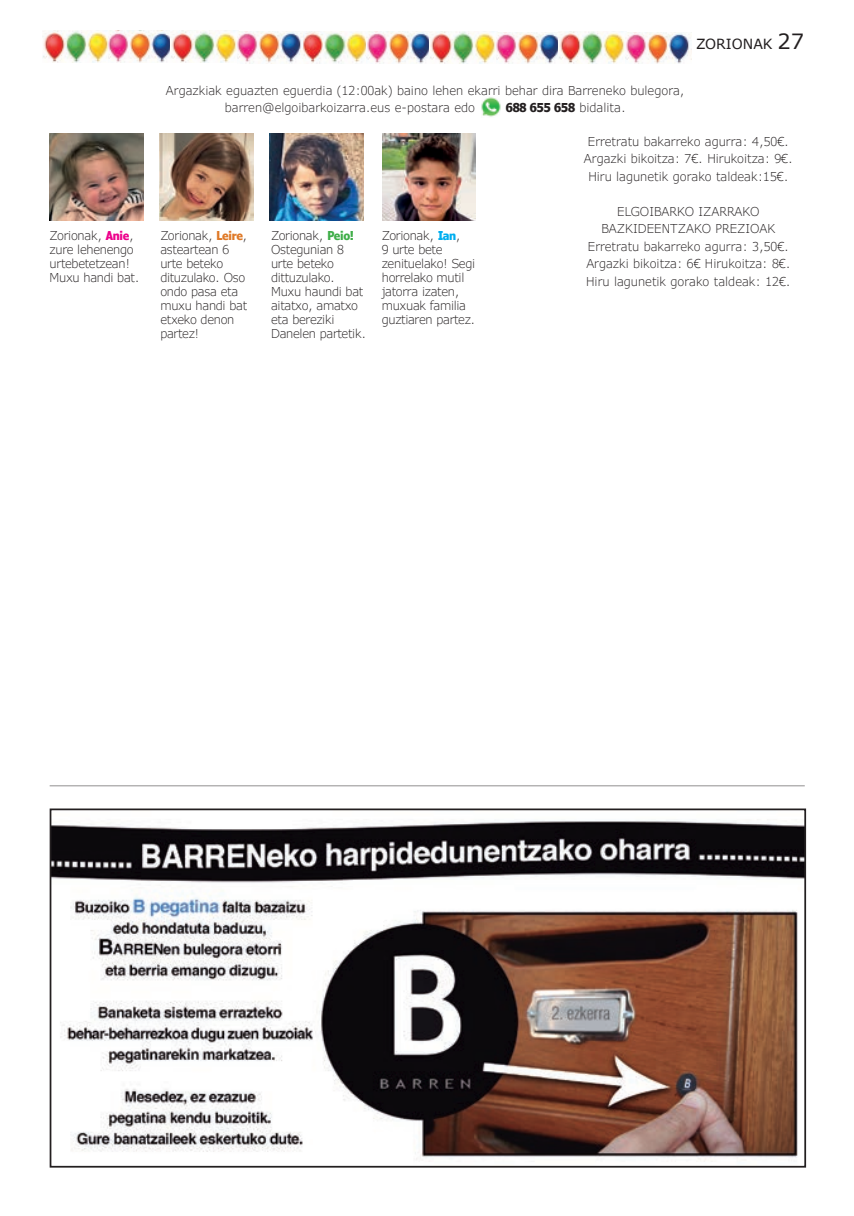
<style>
.page{position:relative;width:854px;height:1216px;background:#fff}
.page>*{position:absolute;margin:0;border:0;box-sizing:border-box;transform-origin:0 0}
.t1{font:14px "Verdana Pro";color:#231f20}
.t2{font:300 12.25px "Verdana Pro";color:#231f20}
.t3{font:300 12.25px/14px "Verdana Pro";letter-spacing:-.02em;color:#231f20}
.t4{font:700 condensed 12.25px "Verdana Pro";letter-spacing:-.01em;color:#231f20}
.s1{font-size:21px}
.s2{font-weight:300;font-stretch:normal}
.s3{font-weight:700;font-stretch:condensed;color:#ed028c}
.s4{font-weight:700;font-stretch:condensed;color:#df7927}
.s5{font-weight:700;font-stretch:condensed;color:#40ae49}
.s6{font-weight:700;font-stretch:condensed;color:#00aeef}
</style>
<div class="page">
<img style="left:481px;top:97px;width:19px;height:20px">
<img style="left:42px;top:31px;width:66px;height:31px">
<img style="left:108px;top:31px;width:62px;height:32px">
<img style="left:171px;top:31px;width:196px;height:32px">
<img style="left:367px;top:32px;width:62px;height:31px">
<img style="left:429px;top:32px;width:129px;height:32px">
<img style="left:558px;top:32px;width:133px;height:32px">
<img style="left:49px;top:133px;width:94px;height:87px">
<img style="left:159px;top:133px;width:94px;height:87px">
<img style="left:269px;top:133px;width:94px;height:87px">
<hr style="left:50px;top:785px;width:754px;height:1px;background:#231f20">
<img style="left:53px;top:821px;width:749px;height:341px">
<div style="left:50px;top:808px;width:755px;height:359px;border:2px solid #231f20"></div>
<img style="left:382px;top:134px;width:93px;height:86px">
<p class="t1" style="left:695px;top:35px;width:110px">ZORIONAK <span class="s1">27</span></p>
<p class="t2" style="left:166px;top:83px;width:520px">Argazkiak eguazten eguerdia (12:00ak) baino lehen ekarri behar dira Barreneko bulegora,</p>
<p class="t2" style="left:225px;top:100px;width:251px">barren@elgoibarkoizarra.eus e-postara edo</p>
<p class="t4" style="left:505px;top:100px;width:121px">688 655 658 <span class="s2">bidalita.</span></p>
<p class="t3" style="left:50px;top:229px;width:91px">Zorionak, <span class="s3">Anie</span>, zure lehenengo urtebetetzean!<br>Muxu handi bat.</p>
<p class="t3" style="left:160px;top:229px;width:88px">Zorionak, <span class="s4">Leire</span>, asteartean 6 urte beteko dituzulako. Oso ondo pasa eta muxu handi bat etxeko denon partez!</p>
<p class="t3" style="left:271px;top:229px;width:97px">Zorionak, <span class="s5">Peio!<br></span>Ostegunian 8 urte beteko dittuzulako.<br>Muxu haundi bat aitatxo, amatxo eta bereziki<br>Danelen partetik.</p>
<p class="t3" style="left:381px;top:229px;width:95px">Zorionak, <span class="s6">Ian</span>,<br>9 urte bete zenituelako! Segi horrelako mutil jatorra izaten, muxuak familia guztiaren partez.</p>
<p class="t2" style="left:587px;top:133px;width:203px">Erretratu bakarreko agurra: 4,50€.</p>
<p class="t2" style="left:583px;top:151px;width:210px">Argazki bikoitza: 7€. Hirukoitza: 9€.</p>
<p class="t2" style="left:588px;top:168px;width:202px">Hiru lagunetik gorako taldeak:15€.</p>
<p class="t2" style="left:617px;top:203px;width:144px">ELGOIBARKO IZARRAKO</p>
<p class="t2" style="left:601px;top:221px;width:176px">BAZKIDEENTZAKO PREZIOAK</p>
<p class="t2" style="left:587px;top:238px;width:203px">Erretratu bakarreko agurra: 3,50€.</p>
<p class="t2" style="left:586px;top:256px;width:206px">Argazki bikoitza: 6€ Hirukoitza: 8€.</p>
<p class="t2" style="left:586px;top:273px;width:206px">Hiru lagunetik gorako taldeak: 12€.</p>
</div>
